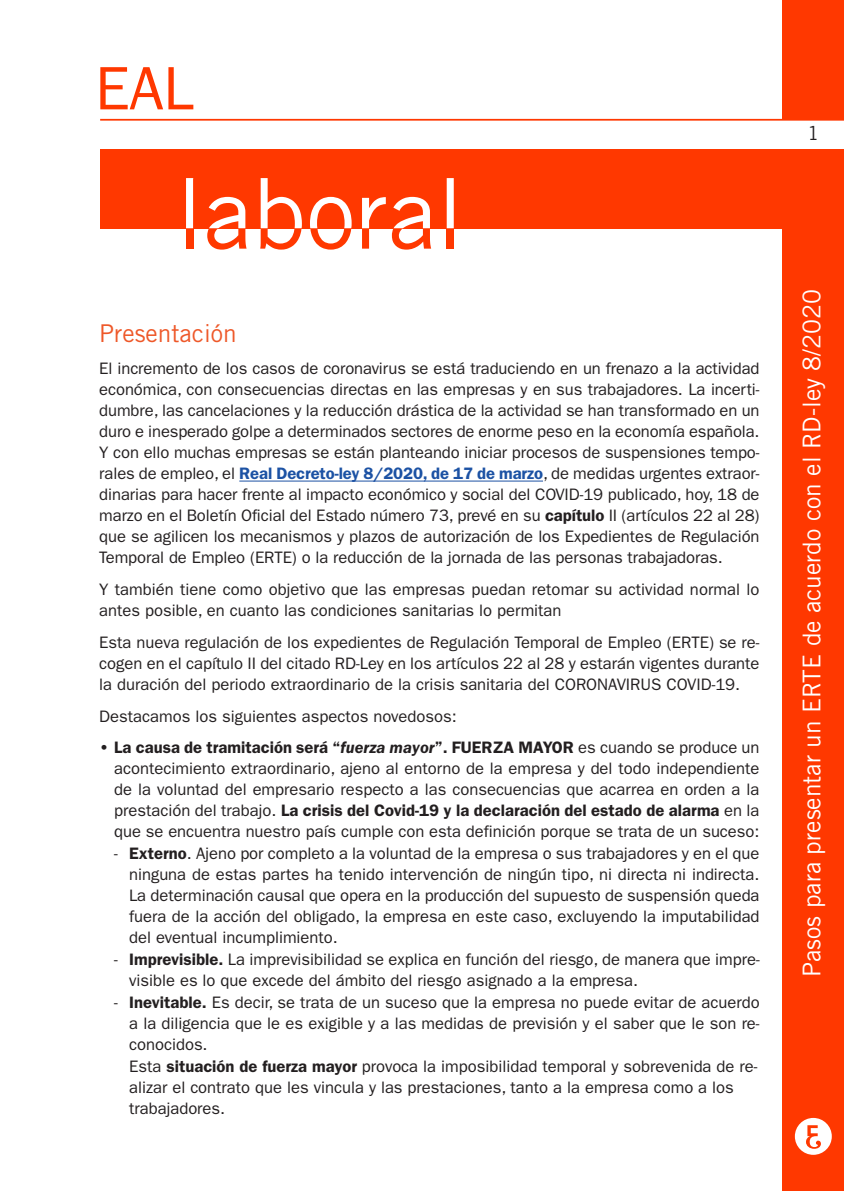
<style>
.page{position:relative;width:844px;height:1191px;background:#fff}
.page>*{position:absolute;margin:0;border:0;box-sizing:border-box;transform-origin:0 0}
.t1{font:24.5px "Trade Gothic";color:#fff}
.t2{font:24.5px "Trade Gothic";color:#ee5829}
.t3{font:19.25px "Trade Gothic";color:#231f20}
.t4{font:16.62px/21px "Franklin Gothic";color:#231f20;text-align:justify}
.s1{font-weight:600;color:#1c52a4}
.s2{font-weight:600}
.s3{font-weight:600;font-style:italic}
</style>
<div class="page">
<div style="left:101px;top:135px;width:707px;height:93px;background:#ff3800"></div>
<svg style="left:186px;top:178px;width:267px;height:72px"></svg>
<div style="left:782px;top:0;width:61px;height:1177px;background:#ff3800"></div>
<div style="left:1px;top:120px;width:842px;height:28px;background:#fff"></div>
<hr style="left:100px;top:119px;width:743px;height:2px;background:#ff3800">
<div style="left:794px;top:1118px;width:37px;height:36px;background:#fff;border-radius:50%"></div>
<svg style="left:806px;top:1125px;width:14px;height:23px"></svg>
<svg style="left:100px;top:67px;width:93px;height:42px"></svg>
<hr style="left:239px;top:480px;width:304px;height:1px;background:#1c52a4">
<p class="t3" style="left:807px;top:126px;width:13px">1</p>
<h1 class="t2" style="left:99px;top:325px;width:139px">Presentación</h1>
<p class="t4" style="left:99px;top:359px;width:661px">El incremento de los casos de coronavirus se está traduciendo en un frenazo a la actividad económica, con consecuencias directas en las empresas y en sus trabajadores. La incerti&shy;dumbre, las cancelaciones y la reducción drástica de la actividad se han transformado en un duro e inesperado golpe a determinados sectores de enorme peso en la economía española.<br>Y con ello muchas empresas se están planteando iniciar procesos de suspensiones tempo&shy;rales de empleo, el <span class="s1">Real Decreto-ley 8/2020, de 17 de marzo</span>, de medidas urgentes extraor&shy;dinarias para hacer frente al impacto económico y social del COVID-19 publicado, hoy, 18 de marzo en el Boletín Oficial del Estado número 73, prevé en su <span class="s2">capítulo</span> II (artículos 22 al 28) que se agilicen los mecanismos y plazos de autorización de los Expedientes de Regulación Temporal de Empleo (ERTE) o la reducción de la jornada de las personas trabajadoras.</p>
<p class="t4" style="left:99px;top:580px;width:661px">Y también tiene como objetivo que las empresas puedan retomar su actividad normal lo antes posible, en cuanto las condiciones sanitarias lo permitan</p>
<p class="t4" style="left:99px;top:633px;width:661px">Esta nueva regulación de los expedientes de Regulación Temporal de Empleo (ERTE) se re&shy;cogen en el capítulo II del citado RD-Ley en los artículos 22 al 28 y estarán vigentes durante la duración del periodo extraordinario de la crisis sanitaria del CORONAVIRUS COVID-19.</p>
<p class="t4" style="left:99px;top:706px;width:359px">Destacamos los siguientes aspectos novedosos:</p>
<p class="t4" style="left:114px;top:738px;width:646px;text-indent:-15px"><span class="s2">• La causa de tramitación será “</span><span class="s3">fuerza mayor</span><span class="s2">”. FUERZA MAYOR</span> es cuando se produce un acontecimiento extraordinario, ajeno al entorno de la empresa y del todo independiente de la voluntad del empresario respecto a las consecuencias que acarrea en orden a la prestación del trabajo. <span class="s2">La crisis del Covid-19 y la declaración del estado de alarma</span> en la que se encuentra nuestro país cumple con esta definición porque se trata de un suceso:</p>
<p class="t4" style="left:129px;top:844px;width:632px;text-indent:-15px">- <span class="s2">Externo</span>. Ajeno por completo a la voluntad de la empresa o sus trabajadores y en el que ninguna de estas partes ha tenido intervención de ningún tipo, ni directa ni indirecta.<br>La determinación causal que opera en la producción del supuesto de suspensión queda fuera de la acción del obligado, la empresa en este caso, excluyendo la imputabilidad del eventual incumplimiento.</p>
<p class="t4" style="left:129px;top:950px;width:632px;text-indent:-15px">- <span class="s2">Imprevisible.</span> La imprevisibilidad se explica en función del riesgo, de manera que impre&shy;visible es lo que excede del ámbito del riesgo asignado a la empresa.</p>
<p class="t4" style="left:129px;top:993px;width:632px;text-align:left;text-indent:-15px">- <span class="s2">Inevitable.</span> Es decir, se trata de un suceso que la empresa no puede evitar de acuerdo a la diligencia que le es exigible y a las medidas de previsión y el saber que le son re&shy;conocidos.<br>Esta <span class="s2">situación de fuerza mayor</span> provoca la imposibilidad temporal y sobrevenida de re&shy;alizar el contrato que les vincula y las prestaciones, tanto a la empresa como a los trabajadores.</p>
<h1 class="t1" style="left:802px;top:977px;width:689px;rotate:-90deg">Pasos para presentar un ERTE de acuerdo con el RD-ley 8/2020</h1>
</div>
